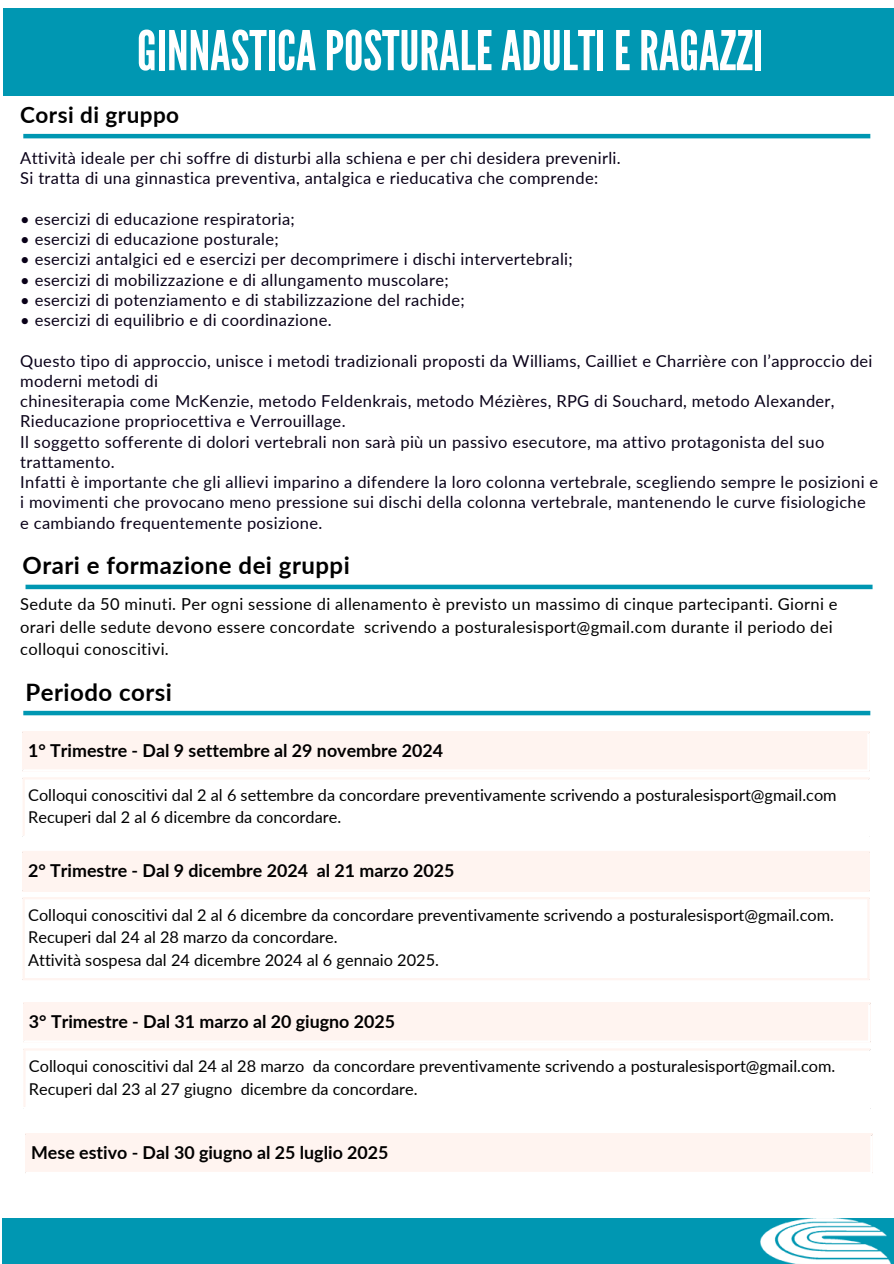
<style>
.page{position:relative;width:894px;height:1264px;background:#fff}
.page>*{position:absolute;margin:0;border:0;box-sizing:border-box;transform-origin:0 0}
.t1{font:54.6px "League Gothic";color:#fff}
.t2{font:700 24px "Lato";letter-spacing:.02em;color:#000}
.t3{font:700 22.5px "Lato";letter-spacing:.02em;color:#000}
.t4{font:700 17.85px "Lato";color:#000}
.t5{font:16.5px/20.2px "Lato";letter-spacing:.02em;color:#090018}
.t6{font:16.5px/22.5px "Lato";letter-spacing:.02em;color:#000}
.t7{font:16.35px/22.5px "Lato";color:#000}
</style>
<div class="page">
<div style="left:2px;top:1218px;width:891px;height:45px;background:#0097b2"></div>
<img style="left:760px;top:1218px;width:131px;height:45px">
<div style="left:3px;top:8px;width:890px;height:87px;background:#0097b2"></div>
<div style="left:23px;top:731px;width:846px;height:40px;background:#fff4f0"></div>
<hr style="left:23px;top:779px;width:2px;height:56px;background:#fff4f0">
<hr style="left:23px;top:777px;width:846px;height:2px;background:#fff4f0">
<hr style="left:867px;top:733px;width:2px;height:36px;background:#fff">
<hr style="left:23px;top:769px;width:846px;height:2px;background:#fff">
<hr style="left:23px;top:134px;width:847px;height:4px;background:#0097b2">
<div style="left:26px;top:584px;width:846px;height:5px;background:#0097b2"></div>
<div style="left:23px;top:710px;width:847px;height:5px;background:#0097b2"></div>
<div style="left:23px;top:850px;width:846px;height:41px;background:#fff4f0"></div>
<hr style="left:23px;top:899px;width:2px;height:79px;background:#fff4f0">
<hr style="left:867px;top:899px;width:2px;height:79px;background:#fff4f0">
<hr style="left:23px;top:897px;width:846px;height:2px;background:#fff4f0">
<hr style="left:23px;top:978px;width:846px;height:2px;background:#fff4f0">
<div style="left:23px;top:1002px;width:847px;height:40px;background:#fff4f0"></div>
<hr style="left:23px;top:1050px;width:3px;height:56px;background:#fff4f0">
<hr style="left:23px;top:1048px;width:847px;height:2px;background:#fff4f0">
<hr style="left:867px;top:1004px;width:3px;height:36px;background:#fff">
<hr style="left:23px;top:1040px;width:847px;height:2px;background:#fff">
<div style="left:26px;top:1133px;width:846px;height:41px;background:#fff4f0"></div>
<hr style="left:870px;top:1135px;width:2px;height:36px;background:#fff">
<hr style="left:26px;top:1171px;width:846px;height:3px;background:#fff">
<h1 class="t1" style="left:137px;top:19px;width:627px">GINNASTICAPOSTURALEADULTI ERAGAZZI</h1>
<h2 class="t3" style="left:20px;top:101px;width:160px">Corsi di gruppo</h2>
<p class="t5" style="left:20px;top:147px;width:602px">Attività ideale per chi soffre di disturbi alla schiena e per chi desidera prevenirli.</p>
<p class="t5" style="left:20px;top:168px;width:579px">Si tratta di una ginnastica preventiva, antalgica e rieducativa che comprende:</p>
<p class="t5" style="left:20px;top:208px;width:276px">• esercizi di educazione respiratoria;</p>
<p class="t5" style="left:20px;top:228px;width:260px">• esercizi di educazione posturale;</p>
<p class="t5" style="left:20px;top:249px;width:554px">• esercizi antalgici ed e esercizi per decomprimere i dischi intervertebrali;</p>
<p class="t5" style="left:20px;top:269px;width:430px">• esercizi di mobilizzazione e di allungamento muscolare;</p>
<p class="t5" style="left:20px;top:289px;width:446px">• esercizi di potenziamento e di stabilizzazione del rachide;</p>
<p class="t5" style="left:20px;top:309px;width:313px">• esercizi di equilibrio e di coordinazione.</p>
<p class="t5" style="left:20px;top:350px;width:853px">Questo tipo di approccio, unisce i metodi tradizionali proposti da Williams, Cailliet e Charrière con l’approccio dei moderni metodi di</p>
<p class="t5" style="left:20px;top:390px;width:815px">chinesiterapia come McKenzie, metodo Feldenkrais, metodo Mézières, RPG di Souchard, metodo Alexander,<br>Rieducazione propriocettiva e Verrouillage.</p>
<p class="t5" style="left:20px;top:431px;width:805px">Il soggetto sofferente di dolori vertebrali non sarà più un passivo esecutore, ma attivo protagonista del suo trattamento.</p>
<p class="t5" style="left:20px;top:471px;width:859px">Infatti è importante che gli allievi imparino a difendere la loro colonna vertebrale, scegliendo sempre le posizioni e i movimenti che provocano meno pressione sui dischi della colonna vertebrale, mantenendo le curve fisiologiche e cambiando frequentemente posizione.</p>
<h2 class="t2" style="left:23px;top:550px;width:329px">Orari e formazione dei gruppi</h2>
<p class="t6" style="left:20px;top:592px;width:818px">Sedute da 50 minuti. Per ogni sessione di allenamento è previsto un massimo di cinque partecipanti. Giorni e orari delle sedute devono essere concordate scrivendo a posturalesisport@gmail.com durante il periodo dei colloqui conoscitivi.</p>
<h2 class="t2" style="left:26px;top:676px;width:148px">Periodo corsi</h2>
<p class="t4" style="left:28px;top:739px;width:416px">1° Trimestre - Dal 9 settembre al 29 novembre 2024</p>
<p class="t7" style="left:28px;top:783px;width:809px">Colloqui conoscitivi dal 2 al 6 settembre da concordare preventivamente scrivendo a posturalesisport@gmail.com</p>
<p class="t7" style="left:28px;top:805px;width:314px">Recuperi dal 2 al 6 dicembre da concordare.</p>
<p class="t4" style="left:28px;top:859px;width:427px">2° Trimestre - Dal 9 dicembre 2024 al 21 marzo 2025</p>
<p class="t7" style="left:28px;top:903px;width:807px">Colloqui conoscitivi dal 2 al 6 dicembre da concordare preventivamente scrivendo a posturalesisport@gmail.com.<br>Recuperi dal 24 al 28 marzo da concordare.</p>
<p class="t7" style="left:28px;top:948px;width:412px">Attività sospesa dal 24 dicembre 2024 al 6 gennaio 2025.</p>
<p class="t4" style="left:29px;top:1010px;width:367px">3° Trimestre - Dal 31 marzo al 20 giugno 2025</p>
<p class="t7" style="left:29px;top:1054px;width:807px">Colloqui conoscitivi dal 24 al 28 marzo da concordare preventivamente scrivendo a posturalesisport@gmail.com.</p>
<p class="t7" style="left:29px;top:1076px;width:390px">Recuperi dal 23 al 27 giugno dicembre da concordare.</p>
<p class="t4" style="left:31px;top:1141px;width:359px">Mese estivo - Dal 30 giugno al 25 luglio 2025</p>
</div>
